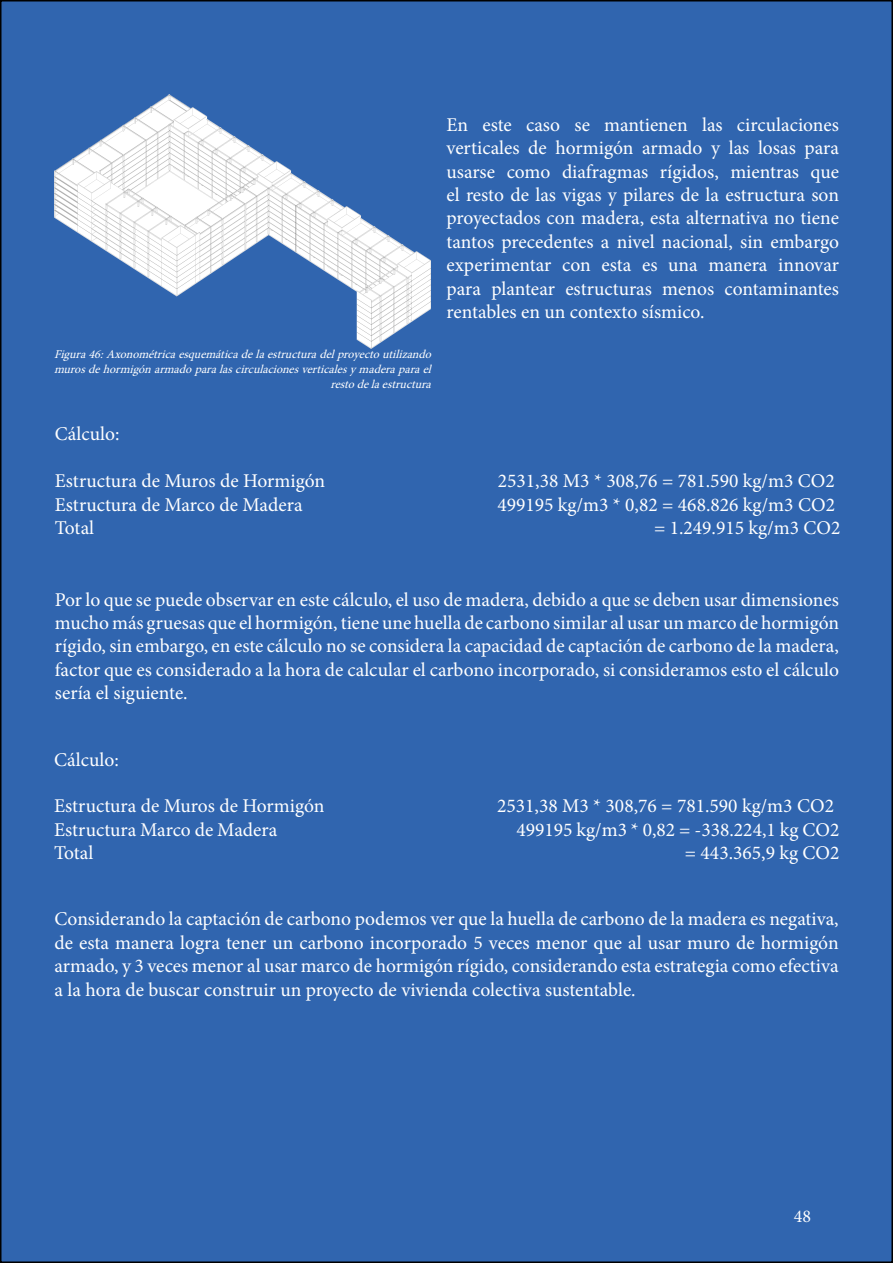
<style>
.page{position:relative;width:893px;height:1263px;background:#fff}
.page>*{position:absolute;margin:0;border:0;box-sizing:border-box;transform-origin:0 0}
.t1{font:19.5px/23.4px "Minion Pro";color:#fff;text-align:justify}
.t2{font:18px "Minion Pro";color:#fff}
.t3{font:italic 12px/15px "Minion Pro";color:#fff;text-align:right}
</style>
<div class="page">
<div style="left:1px;top:1px;width:891px;height:1261px;background:#3065af"></div>
<img style="left:55px;top:95px;width:376px;height:254px">
<p class="t3" style="left:54px;top:346px;width:383px">Figura46:Axonométricaesquemáticadelaestructuradelproyectoutilizando murosdehormigónarmadoparalascirculacionesverticalesymaderaparael restodelaestructura</p>
<p class="t1" style="left:446px;top:113px;width:394px">En este caso se mantienen las circulaciones verticales de hormigón armado y las losas para usarse como diafragmas rígidos, mientras que el resto de las vigas y pilares de la estructura son proyectados con madera, esta alternativa no tiene tantos precedentes a nivel nacional, sin embargo experimentar con esta es una manera innovar para plantear estructuras menos contaminantes rentables en un contexto sísmico.</p>
<p class="t1" style="left:55px;top:423px;width:66px">Cálculo:</p>
<p class="t1" style="left:55px;top:469px;width:272px">Estructura de Muros de Hormigón</p>
<p class="t1" style="left:498px;top:469px;width:338px">2531,38 M3 * 308,76 = 781.590 kg/m3 CO2</p>
<p class="t1" style="left:55px;top:493px;width:249px">Estructura de Marco de Madera</p>
<p class="t1" style="left:497px;top:493px;width:339px">499195 kg/m3 * 0,82 = 468.826 kg/m3 CO2</p>
<p class="t1" style="left:55px;top:516px;width:41px">Total</p>
<p class="t1" style="left:654px;top:516px;width:188px">= 1.249.915 kg/m3 CO2</p>
<p class="t1" style="left:55px;top:588px;width:786px">Por lo que se puede observar en este cálculo, el uso de madera, debido a que se deben usar dimensiones mucho más gruesas que el hormigón, tiene une huella de carbono similar al usar un marco de hormigón rígido, sin embargo, en este cálculo no se considera la capacidad de captación de carbono de la madera, factor que es considerado a la hora de calcular el carbono incorporado, si consideramos esto el cálculo sería el siguiente.</p>
<p class="t1" style="left:54px;top:748px;width:66px">Cálculo:</p>
<p class="t1" style="left:54px;top:794px;width:272px">Estructura de Muros de Hormigón</p>
<p class="t1" style="left:497px;top:794px;width:338px">2531,38 M3 * 308,76 = 781.590 kg/m3 CO2</p>
<p class="t1" style="left:54px;top:818px;width:225px">Estructura Marco de Madera</p>
<p class="t1" style="left:516px;top:818px;width:325px">499195 kg/m3 * 0,82 = -338.224,1 kg CO2</p>
<p class="t1" style="left:54px;top:841px;width:41px">Total</p>
<p class="t1" style="left:685px;top:841px;width:156px">= 443.365,9 kg CO2</p>
<p class="t1" style="left:54px;top:907px;width:786px">Considerando la captación de carbono podemos ver que la huella de carbono de la madera es negativa, de esta manera logra tener un carbono incorporado 5 veces menor que al usar muro de hormigón armado, y 3 veces menor al usar marco de hormigón rígido, considerando esta estrategia como efectiva a la hora de buscar construir un proyecto de vivienda colectiva sustentable.</p>
<p class="t2" style="left:794px;top:1204px;width:19px">48</p>
</div>
